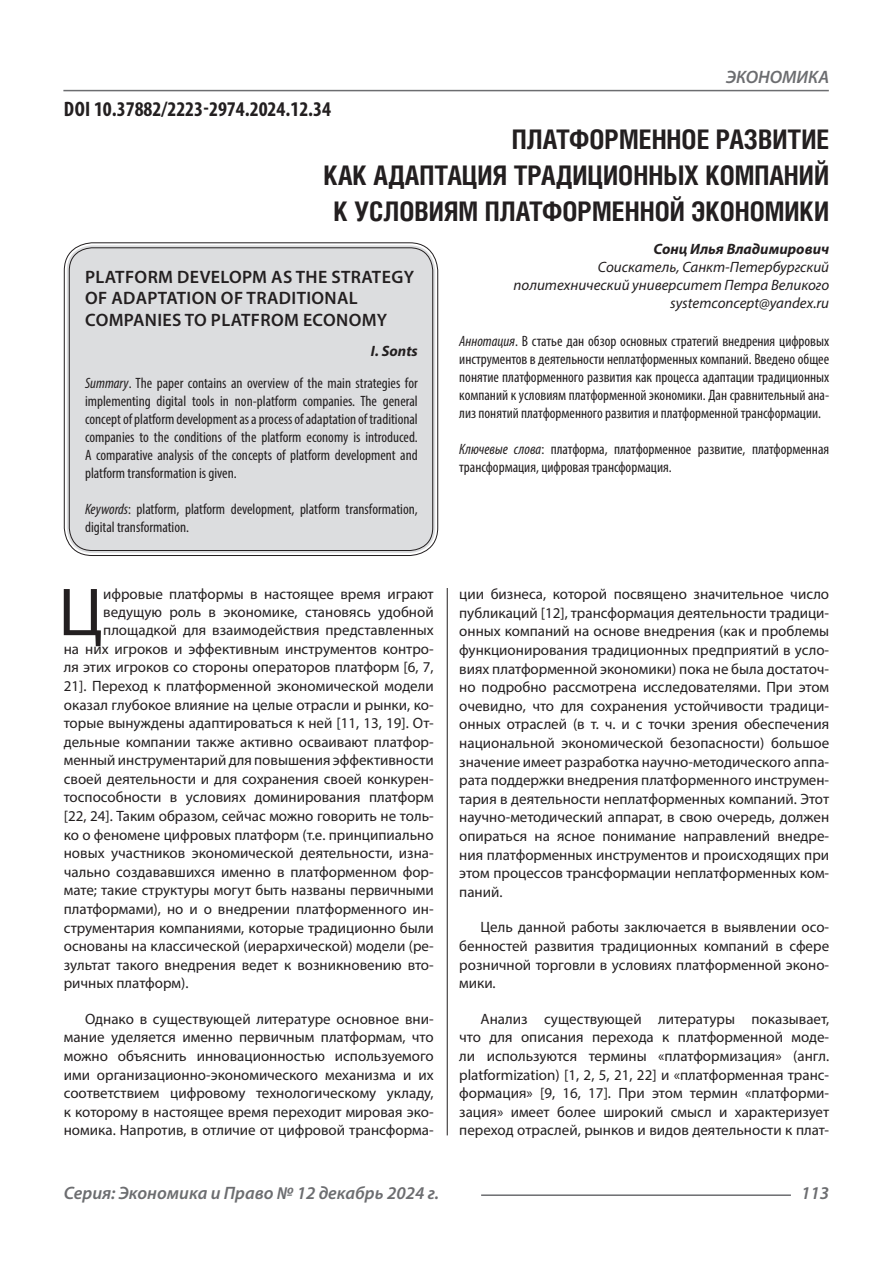
<style>
.page{position:relative;width:893px;height:1263px;background:#fff}
.page>*{position:absolute;margin:0;border:0;box-sizing:border-box;transform-origin:0 0}
.Статья_текст_первый{font:68.4px "Myriad Pro";color:#231f20}
.Статья_название{font:700 27px/36px "Helios Cond C";color:#231f20;text-align:right}
.ДОИ{font:700 condensed 21px "Myriad Pro";color:#231f20}
.Статья_название_англ{font:600 18px/21.6px "Myriad Pro";letter-spacing:.02em;color:#231f20}
.t1{font:italic 600 18px "Myriad Pro";color:#6c6d70}
.Статья_текст{font:15px/18.6px "Myriad Pro";color:#231f20;text-align:justify}
.Статья_текст_первый-2{font:15px "Myriad Pro";color:#231f20}
.Статья_аннотация_анг{font:condensed 15px/18px "Myriad Pro";color:#231f20;text-align:justify}
.Статья_аннотация_тек{font:condensed 15px/18px "Myriad Pro";color:#231f20;text-align:justify}
.Статья_автор_инфо{font:italic 15px/18px "Myriad Pro";color:#231f20;text-align:right}
.Статья_автор_инфо-2{font:italic 700 15px "Myriad Pro";color:#231f20}
.Статья_автор_англ{font:italic 700 15px "Myriad Pro";color:#231f20}
.s1{font-style:italic}
</style>
<div class="page">
<hr style="left:447px;top:128px;width:1px;height:1007px;background:#231f20">
<hr style="left:63px;top:90px;width:766px;height:1px;background:#6c6d70">
<hr style="left:481px;top:1194px;width:310px;height:2px;background:#6c6d70">
<div style="left:443px;top:128px;width:10px;height:460px;background:#fff"></div>
<div style="left:67px;top:245px;width:368px;height:308px;background:#dcdddf;border-radius:26px"></div>
<div style="left:64px;top:242px;width:374px;height:314px;border:1px solid #231f20;border-radius:28px"></div>
<div style="left:69px;top:247px;width:364px;height:304px;border:1px solid #231f20;border-radius:23px"></div>
<p class="ДОИ" style="left:64px;top:96px;width:269px">DOI 10.37882/2223-2974.2024.12.34</p>
<p class="t1" style="left:726px;top:66px;width:105px">ЭКОНОМИКА</p>
<p class="Статья_название" style="left:324px;top:121px;width:507px">ПЛАТФОРМЕННОЕ РАЗВИТИЕ<br>КАК АДАПТАЦИЯ ТРАДИЦИОННЫХ КОМПАНИЙ<br>К УСЛОВИЯМ ПЛАТФОРМЕННОЙ ЭКОНОМИКИ</p>
<p class="Статья_автор_инфо-2" style="left:653px;top:239px;width:177px">Сонц Илья Владимирович</p>
<p class="Статья_автор_инфо" style="left:513px;top:257px;width:317px">Соискатель, Санкт-Петербургский политехнический университет Петра Великого</p>
<p class="Статья_автор_инфо" style="left:670px;top:293px;width:161px">systemconcept@yandex.ru</p>
<p class="Статья_аннотация_тек" style="left:459px;top:331px;width:371px"><span class="s1">Аннотация</span>. В статье дан обзор основных стратегий внедрения цифровых инструментов в деятельности неплатформенных компаний. Введено общее понятие платформенного развития как процесса адаптации традиционных компаний к условиям платформенной экономики. Дан сравнительный ана&shy;лиз понятий платформенного развития и платформенной трансформации.</p>
<p class="Статья_аннотация_тек" style="left:459px;top:439px;width:371px"><span class="s1">Ключевые слова</span>: платформа, платформенное развитие, платформенная трансформация, цифровая трансформация.</p>
<p class="Статья_название_англ" style="left:85px;top:266px;width:330px">PLATFORM DEVELOPM AS THE STRATEGY<br>OF ADAPTATION OF TRADITIONAL<br>COMPANIES TO PLATFROM ECONOMY</p>
<p class="Статья_автор_англ" style="left:371px;top:341px;width:48px">I. Sonts</p>
<p class="Статья_аннотация_анг" style="left:85px;top:374px;width:334px"><span class="s1">Summary</span>. The paper contains an overview of the main strategies for implementing digital tools in non-platform companies. The general concept of platform development as a process of adaptation of traditional companies to the conditions of the platform economy is introduced.<br>A comparative analysis of the concepts of platform development and platform transformation is given.</p>
<p class="Статья_аннотация_анг" style="left:85px;top:500px;width:334px"><span class="s1">Keywords</span>: platform, platform development, platform transformation, digital transformation.</p>
<p class="Статья_текст_первый" style="left:59px;top:570px;width:46px">Ц</p>
<p class="Статья_текст_первый-2" style="left:103px;top:585px;width:332px">ифровые платформы в настоящее время играют</p>
<p class="Статья_текст_первый-2" style="left:103px;top:603px;width:332px">ведущую роль в экономике, становясь удобной</p>
<p class="Статья_текст_первый-2" style="left:103px;top:621px;width:332px">площадкой для взаимодействия представленных</p>
<p class="Статья_текст_первый-2" style="left:64px;top:639px;width:371px">на них игроков и эффективным инструментов контро-</p>
<p class="Статья_текст_первый-2" style="left:64px;top:658px;width:371px">ля этих игроков со стороны операторов платформ [6, 7,</p>
<p class="Статья_текст_первый-2" style="left:64px;top:677px;width:371px">21]. Переход к платформенной экономической модели</p>
<p class="Статья_текст_первый-2" style="left:64px;top:695px;width:371px">оказал глубокое влияние на целые отрасли и рынки, ко-</p>
<p class="Статья_текст_первый-2" style="left:64px;top:714px;width:371px">торые вынуждены адаптироваться к ней [11, 13, 19]. От-</p>
<p class="Статья_текст_первый-2" style="left:64px;top:732px;width:371px">дельные компании также активно осваивают платфор-</p>
<p class="Статья_текст_первый-2" style="left:64px;top:751px;width:371px">менный инструментарий для повышения эффективности</p>
<p class="Статья_текст_первый-2" style="left:64px;top:769px;width:371px">своей деятельности и для сохранения своей конкурен-</p>
<p class="Статья_текст_первый-2" style="left:64px;top:788px;width:371px">тоспособности в условиях доминирования платформ</p>
<p class="Статья_текст_первый-2" style="left:64px;top:807px;width:371px">[22, 24]. Таким образом, сейчас можно говорить не толь-</p>
<p class="Статья_текст_первый-2" style="left:64px;top:825px;width:371px">ко о феномене цифровых платформ (т.е. принципиально</p>
<p class="Статья_текст_первый-2" style="left:64px;top:844px;width:371px">новых участников экономической деятельности, изна-</p>
<p class="Статья_текст_первый-2" style="left:64px;top:862px;width:371px">чально создававшихся именно в платформенном фор-</p>
<p class="Статья_текст_первый-2" style="left:64px;top:881px;width:371px">мате; такие структуры могут быть названы первичными</p>
<p class="Статья_текст_первый-2" style="left:64px;top:900px;width:371px">платформами), но и о внедрении платформенного ин-</p>
<p class="Статья_текст_первый-2" style="left:64px;top:918px;width:371px">струментария компаниями, которые традиционно были</p>
<p class="Статья_текст_первый-2" style="left:64px;top:937px;width:371px">основаны на классической (иерархической) модели (ре-</p>
<p class="Статья_текст_первый-2" style="left:64px;top:955px;width:371px">зультат такого внедрения ведет к возникновению вто-</p>
<p class="Статья_текст_первый-2" style="left:64px;top:974px;width:125px">ричных платформ).</p>
<p class="Статья_текст" style="left:64px;top:1009px;width:371px;text-indent:21px">Однако в существующей литературе основное вни&shy;мание уделяется именно первичным платформам, что можно объяснить инновационностью используемого ими организационно-экономического механизма и их соответствием цифровому технологическому укладу, к которому в настоящее время переходит мировая эко&shy;номика. Напротив, в отличие от цифровой трансформа-</p>
<p class="Статья_текст" style="left:459px;top:585px;width:371px">ции бизнеса, которой посвящено значительное число публикаций [12], трансформация деятельности традици&shy;онных компаний на основе внедрения (как и проблемы функционирования традиционных предприятий в усло&shy;виях платформенной экономики) пока не была достаточ&shy;но подробно рассмотрена исследователями. При этом очевидно, что для сохранения устойчивости традици&shy;онных отраслей (в т. ч. и с точки зрения обеспечения национальной экономической безопасности) большое значение имеет разработка научно-методического аппа&shy;рата поддержки внедрения платформенного инструмен&shy;тария в деятельности неплатформенных компаний. Этот научно-методический аппарат, в свою очередь, должен опираться на ясное понимание направлений внедре&shy;ния платформенных инструментов и происходящих при этом процессов трансформации неплатформенных ком&shy;паний.</p>
<p class="Статья_текст" style="left:459px;top:918px;width:371px;text-indent:21px">Цель данной работы заключается в выявлении осо&shy;бенностей развития традиционных компаний в сфере розничной торговли в условиях платформенной эконо&shy;мики.</p>
<p class="Статья_текст" style="left:459px;top:1009px;width:371px;text-indent:21px">Анализ существующей литературы показывает, что для описания перехода к платформенной моде&shy;ли используются термины «платформизация» (англ. platformization) [1, 2, 5, 21, 22] и «платформенная транс&shy;формация» [9, 16, 17]. При этом термин «платформи&shy;зация» имеет более широкий смысл и характеризует переход отраслей, рынков и видов деятельности к плат-</p>
<p class="t1" style="left:64px;top:1182px;width:377px">Серия: Экономика и Право № 12 декабрь 2024 г.</p>
<p class="t1" style="left:801px;top:1182px;width:30px">113</p>
</div>
